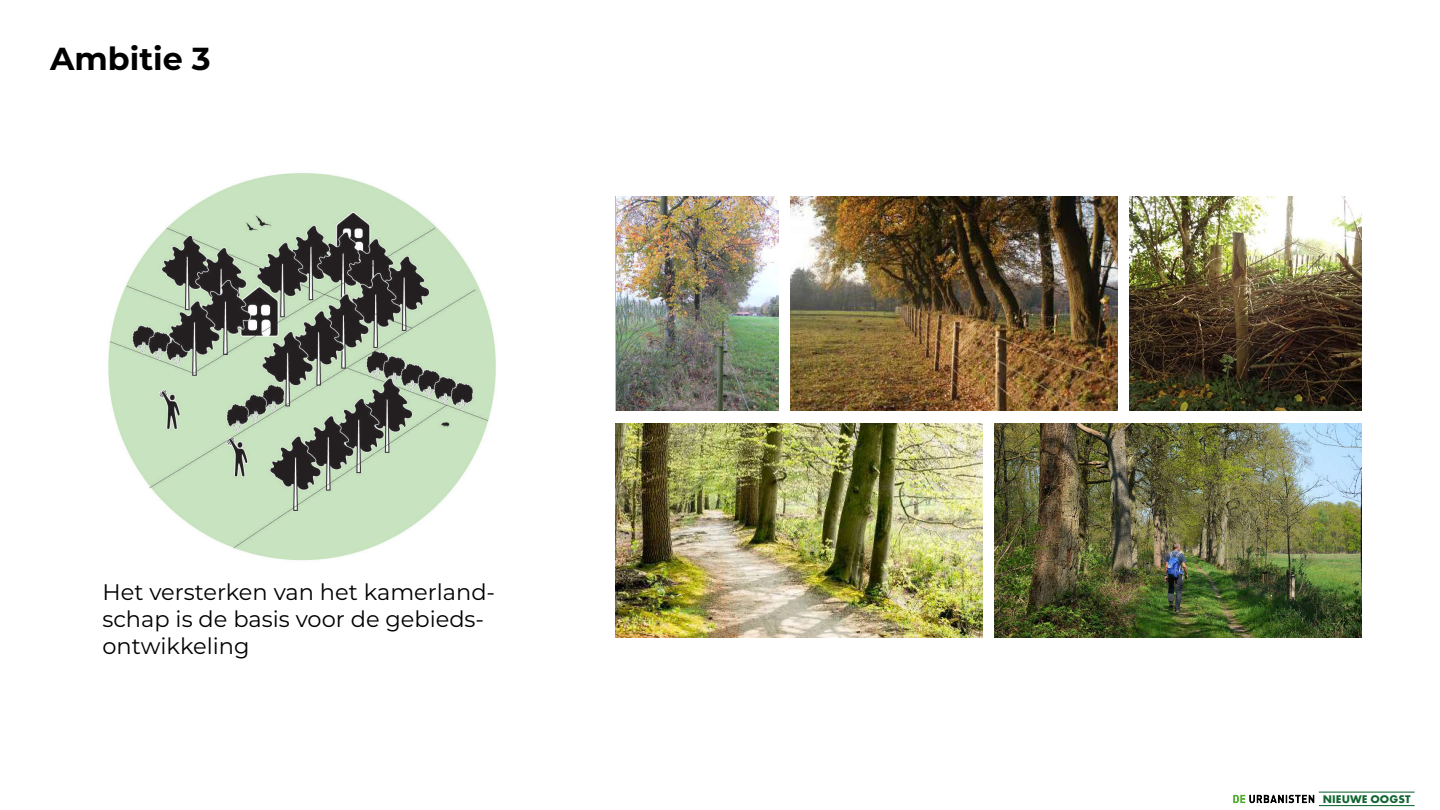
<style>
.page{position:relative;width:1440px;height:810px;background:#fff}
.page>*{position:absolute;margin:0;border:0;box-sizing:border-box;transform-origin:0 0}
.t1{font:700 31.8px "Montserrat";color:#000}
.t2{font:22.5px/27px "Montserrat";color:#000}
.t3{font:700 11.55px "Futura PT";letter-spacing:.01em;color:#126632}
</style>
<div class="page">
<img style="left:108px;top:173px;width:388px;height:388px">
<img style="left:791px;top:196px;width:326px;height:215px">
<img style="left:1130px;top:196px;width:232px;height:215px">
<img style="left:616px;top:196px;width:162px;height:215px">
<img style="left:615px;top:423px;width:367px;height:215px">
<img style="left:995px;top:423px;width:367px;height:215px">
<img style="left:1233px;top:794px;width:82px;height:10px">
<hr style="left:1319px;top:805px;width:96px;height:1px;background:#126632">
<hr style="left:1319px;top:792px;width:96px;height:1px;background:#126632">
<h1 class="t1" style="left:50px;top:36px;width:162px">Ambitie 3</h1>
<p class="t2" style="left:103px;top:578px;width:394px">Het versterken van het kamerland&shy;schap is de basis voor de gebieds&shy;ontwikkeling</p>
<p class="t3" style="left:1323px;top:792px;width:89px">NIEUWE OOGST</p>
</div>
